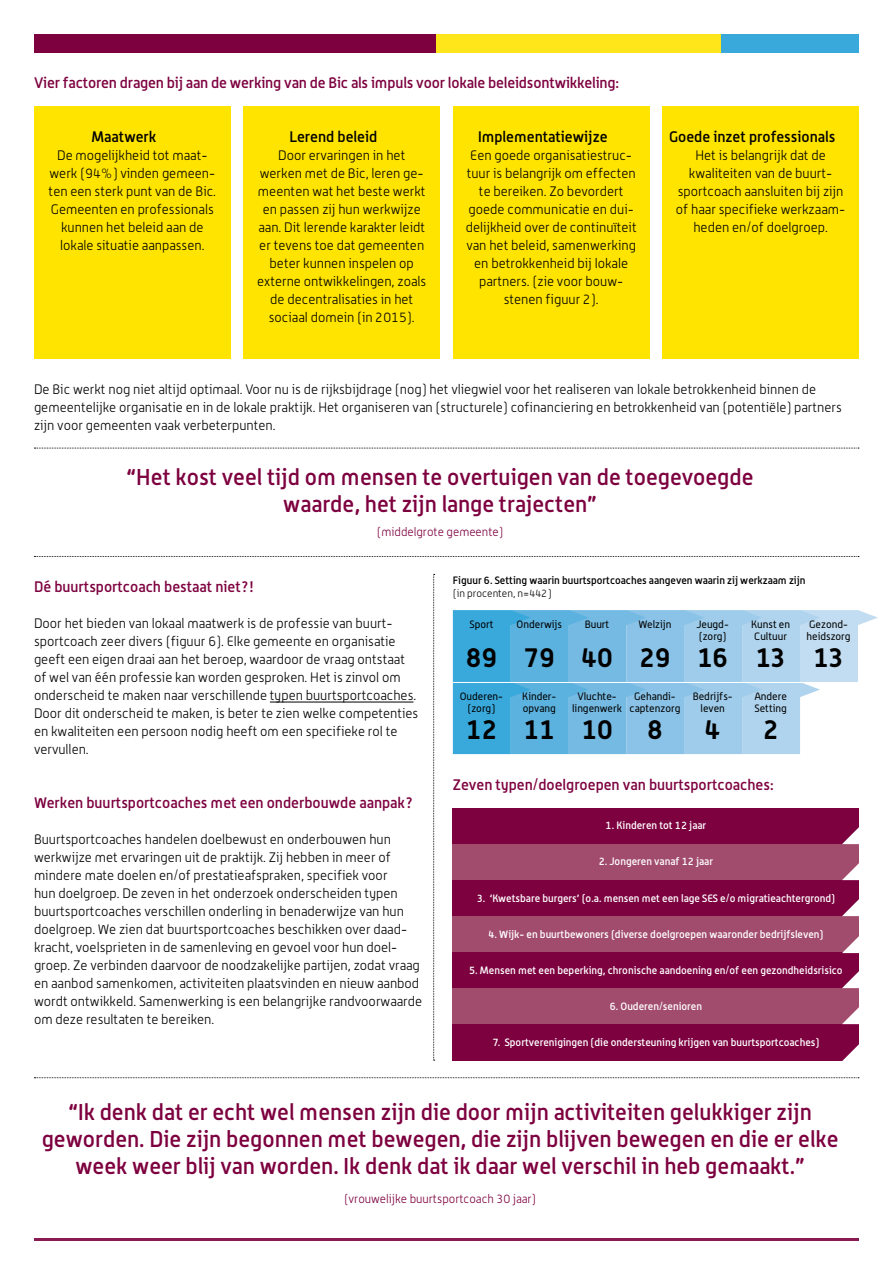
<style>
.page{position:relative;width:893px;height:1263px;background:#fff}
.page>*{position:absolute;margin:0;border:0;box-sizing:border-box;transform-origin:0 0}
.t1{font:700 27px "Alwyn";color:#000}
.t2{font:500 22.5px/27px "Alwyn";color:#7d003f;text-align:center}
.t3{font:500 15px "Alwyn";color:#7d003f}
.t4{font:500 15px "Alwyn";color:#000}
.t5{font:300 13.5px/18px "Alwyn";color:#000;text-align:center}
.t6{font:300 12px "Alwyn";color:#7d003f}
.t7{font:500 10.5px "Alwyn";color:#fff}
.t8{font:10.5px/12px "Alwyn";color:#000;text-align:center}
.t9{font:500 10.5px "Alwyn";color:#000}
.t10{font:300 10.5px "Alwyn";color:#000}
</style>
<div class="page">
<div style="left:34px;top:106px;width:197px;height:252px;background:#ffe400"></div>
<div style="left:243px;top:106px;width:197px;height:252px;background:#ffe400"></div>
<div style="left:453px;top:106px;width:196px;height:252px;background:#ffe400"></div>
<div style="left:662px;top:106px;width:197px;height:252px;background:#ffe400"></div>
<div style="left:436px;top:34px;width:285px;height:18px;background:#ffe61a"></div>
<hr style="left:34px;top:1238px;width:825px;height:2px;background:#7d003f">
<div style="left:721px;top:34px;width:138px;height:18px;background:#39a9dc"></div>
<div style="left:34px;top:34px;width:402px;height:18px;background:#7d003f"></div>
<hr style="left:270px;top:702px;width:143px;height:1px;background:#000">
<svg style="left:433px;top:574px;width:2px;height:487px"></svg>
<svg style="left:34px;top:448px;width:825px;height:1px"></svg>
<svg style="left:34px;top:556px;width:825px;height:1px"></svg>
<svg style="left:34px;top:1077px;width:825px;height:1px"></svg>
<svg style="left:453px;top:610px;width:425px;height:144px;background:#8ec7e8"></svg>
<div style="left:453px;top:808px;width:406px;height:36px;background:#7d003f"></div>
<div style="left:453px;top:844px;width:406px;height:36px;background:#a24c6d"></div>
<div style="left:453px;top:880px;width:406px;height:36px;background:#7d003f"></div>
<div style="left:453px;top:916px;width:406px;height:36px;background:#a24c6d"></div>
<div style="left:453px;top:952px;width:406px;height:36px;background:#7d003f"></div>
<div style="left:453px;top:988px;width:406px;height:36px;background:#a24c6d"></div>
<div style="left:453px;top:1024px;width:406px;height:36px;background:#7d003f"></div>
<svg style="left:842px;top:1044px;width:17px;height:17px"></svg>
<svg style="left:842px;top:1007px;width:17px;height:17px"></svg>
<svg style="left:842px;top:971px;width:17px;height:17px"></svg>
<svg style="left:842px;top:936px;width:17px;height:17px"></svg>
<svg style="left:842px;top:899px;width:17px;height:17px"></svg>
<svg style="left:842px;top:863px;width:17px;height:17px"></svg>
<svg style="left:842px;top:827px;width:17px;height:17px"></svg>
<hr style="left:446px;top:682px;width:421px;height:1px;background:#fff">
<p class="t3" style="left:34px;top:74px;width:587px">Vier factoren dragen bij aan de werking van de Bic als impuls voor lokale beleidsontwikkeling:</p>
<p class="t4" style="left:91px;top:128px;width:66px">Maatwerk</p>
<p class="t4" style="left:289px;top:128px;width:89px">Lerend beleid</p>
<p class="t4" style="left:478px;top:128px;width:131px">Implementatiewijze</p>
<p class="t4" style="left:669px;top:128px;width:168px">Goede inzet professionals</p>
<p class="t5" style="left:49px;top:146px;width:169px">De mogelijkheid tot maat&shy;werk (94%) vinden gemeen&shy;ten een sterk punt van de Bic.<br>Gemeenten en professionals kunnen het beleid aan de lokale situatie aanpassen.</p>
<p class="t5" style="left:257px;top:146px;width:171px">Door ervaringen in het werken met de Bic, leren ge&shy;meenten wat het beste werkt en passen zij hun werkwijze aan. Dit lerende karakter leidt er tevens toe dat gemeenten beter kunnen inspelen op externe ontwikkelingen, zoals de decentralisaties in het sociaal domein (in 2015).</p>
<p class="t5" style="left:466px;top:146px;width:173px">Een goede organisatiestruc&shy;tuur is belangrijk om effecten te bereiken. Zo bevordert goede communicatie en dui&shy;delijkheid over de continuïteit van het beleid, samenwerking en betrokkenheid bij lokale partners. (zie voor bouw&shy;stenen figuur 2).</p>
<p class="t5" style="left:676px;top:146px;width:171px">Het is belangrijk dat de kwaliteiten van de buurt&shy;sportcoach aansluiten bij zijn of haar specifieke werkzaam&shy;heden en/of doelgroep.</p>
<p class="t5" style="left:34px;top:380px;width:809px;text-align:left">De Bic werkt nog niet altijd optimaal. Voor nu is de rijksbijdrage (nog) het vliegwiel voor het realiseren van lokale betrokkenheid binnen de gemeentelijke organisatie en in de lokale praktijk. Het organiseren van (structurele) cofinanciering en betrokkenheid van (potentiële) partners zijn voor gemeenten vaak verbeterpunten.</p>
<h2 class="t2" style="left:127px;top:463px;width:628px">“Het kost veel tijd om mensen te overtuigen van de toegevoegde waarde, het zijn lange trajecten”</h2>
<p class="t6" style="left:377px;top:525px;width:128px">(middelgrote gemeente)</p>
<p class="t9" style="left:453px;top:574px;width:354px">Figuur 6. Setting waarin buurtsportcoaches aangeven waarin zij werkzaam zijn</p>
<p class="t10" style="left:453px;top:587px;width:100px">(in procenten, n=442)</p>
<p class="t3" style="left:34px;top:578px;width:222px">Dé buurtsportcoach bestaat niet?!</p>
<p class="t5" style="left:34px;top:614px;width:386px;text-align:left">Door het bieden van lokaal maatwerk is de professie van buurt&shy;sportcoach zeer divers (figuur 6). Elke gemeente en organisatie geeft een eigen draai aan het beroep, waardoor de vraag ontstaat of wel van één professie kan worden gesproken. Het is zinvol om onderscheid te maken naar verschillende typen buurtsportcoaches.<br>Door dit onderscheid te maken, is beter te zien welke competenties en kwaliteiten een persoon nodig heeft om een specifieke rol te vervullen.</p>
<p class="t3" style="left:34px;top:794px;width:381px">Werken buurtsportcoaches met een onderbouwde aanpak?</p>
<p class="t5" style="left:34px;top:830px;width:390px;text-align:left">Buurtsportcoaches handelen doelbewust en onderbouwen hun werkwijze met ervaringen uit de praktijk. Zij hebben in meer of mindere mate doelen en/of prestatieafspraken, specifiek voor<br>hun doelgroep. De zeven in het onderzoek onderscheiden typen buurtsportcoaches verschillen onderling in benaderwijze van hun doelgroep. We zien dat buurtsportcoaches beschikken over daad&shy;kracht, voelsprieten in de samenleving en gevoel voor hun doel&shy;groep. Ze verbinden daarvoor de noodzakelijke partijen, zodat vraag en aanbod samenkomen, activiteiten plaatsvinden en nieuw aanbod wordt ontwikkeld. Samenwerking is een belangrijke randvoorwaarde om deze resultaten te bereiken.</p>
<p class="t8" style="left:469px;top:618px;width:26px">Sport</p>
<h1 class="t1" style="left:466px;top:641px;width:33px">89</h1>
<p class="t8" style="left:460px;top:690px;width:45px">Ouderen-(zorg)</p>
<h1 class="t1" style="left:466px;top:713px;width:33px">12</h1>
<p class="t8" style="left:517px;top:618px;width:47px">Onderwijs</p>
<h1 class="t1" style="left:524px;top:641px;width:33px">79</h1>
<p class="t8" style="left:522px;top:690px;width:35px;text-align:left">Kinder&shy;opvang</p>
<h1 class="t1" style="left:524px;top:713px;width:33px">11</h1>
<p class="t8" style="left:585px;top:618px;width:26px">Buurt</p>
<h1 class="t1" style="left:581px;top:641px;width:33px">40</h1>
<p class="t8" style="left:572px;top:690px;width:51px">Vluchte&shy;lingenwerk</p>
<h1 class="t1" style="left:581px;top:713px;width:33px">10</h1>
<p class="t8" style="left:638px;top:618px;width:34px">Welzijn</p>
<h1 class="t1" style="left:639px;top:641px;width:33px">29</h1>
<p class="t8" style="left:630px;top:690px;width:52px">Gehandi&shy;captenzorg</p>
<h1 class="t1" style="left:647px;top:713px;width:17px">8</h1>
<p class="t8" style="left:696px;top:618px;width:34px;text-align:left">Jeugd-(zorg)</p>
<h1 class="t1" style="left:697px;top:641px;width:32px">16</h1>
<p class="t8" style="left:693px;top:690px;width:40px">Bedrijfs&shy;leven</p>
<h1 class="t1" style="left:705px;top:713px;width:17px">4</h1>
<p class="t8" style="left:751px;top:618px;width:40px">Kunst en<br>Cultuur</p>
<h1 class="t1" style="left:755px;top:641px;width:32px">13</h1>
<p class="t8" style="left:754px;top:690px;width:34px;text-align:left">Andere<br>Setting</p>
<h1 class="t1" style="left:763px;top:713px;width:17px">2</h1>
<p class="t3" style="left:453px;top:776px;width:322px">Zeven typen/doelgroepen van buurtsportcoaches:</p>
<p class="t8" style="left:807px;top:618px;width:45px;text-align:left">Gezond&shy;heidszorg</p>
<h1 class="t1" style="left:813px;top:641px;width:32px">13</h1>
<p class="t7" style="left:606px;top:819px;width:102px">1. Kinderen tot 12 jaar</p>
<p class="t7" style="left:599px;top:855px;width:116px">2. Jongeren vanaf 12 jaar</p>
<p class="t7" style="left:477px;top:892px;width:360px">3. ‘Kwetsbare burgers’ (o.a. mensen met een lage SES e/o migratieachtergrond)</p>
<p class="t7" style="left:488px;top:928px;width:337px">4. Wijk- en buurtbewoners (diverse doelgroepen waaronder bedrijfsleven)</p>
<p class="t7" style="left:469px;top:964px;width:375px">5. Mensen met een beperking, chronische aandoening en/of een gezondheidsrisico</p>
<p class="t7" style="left:610px;top:1000px;width:94px">6. Ouderen/senioren</p>
<p class="t7" style="left:492px;top:1036px;width:328px">7. Sportverenigingen (die ondersteuning krijgen van buurtsportcoaches)</p>
<h2 class="t2" style="left:42px;top:1098px;width:798px">“Ik denk dat er echt wel mensen zijn die door mijn activiteiten gelukkiger zijn geworden. Die zijn begonnen met bewegen, die zijn blijven bewegen en die er elke week weer blij van worden. Ik denk dat ik daar wel verschil in heb gemaakt.”</h2>
<p class="t6" style="left:344px;top:1192px;width:193px">(vrouwelijke buurtsportcoach 30 jaar)</p>
</div>
